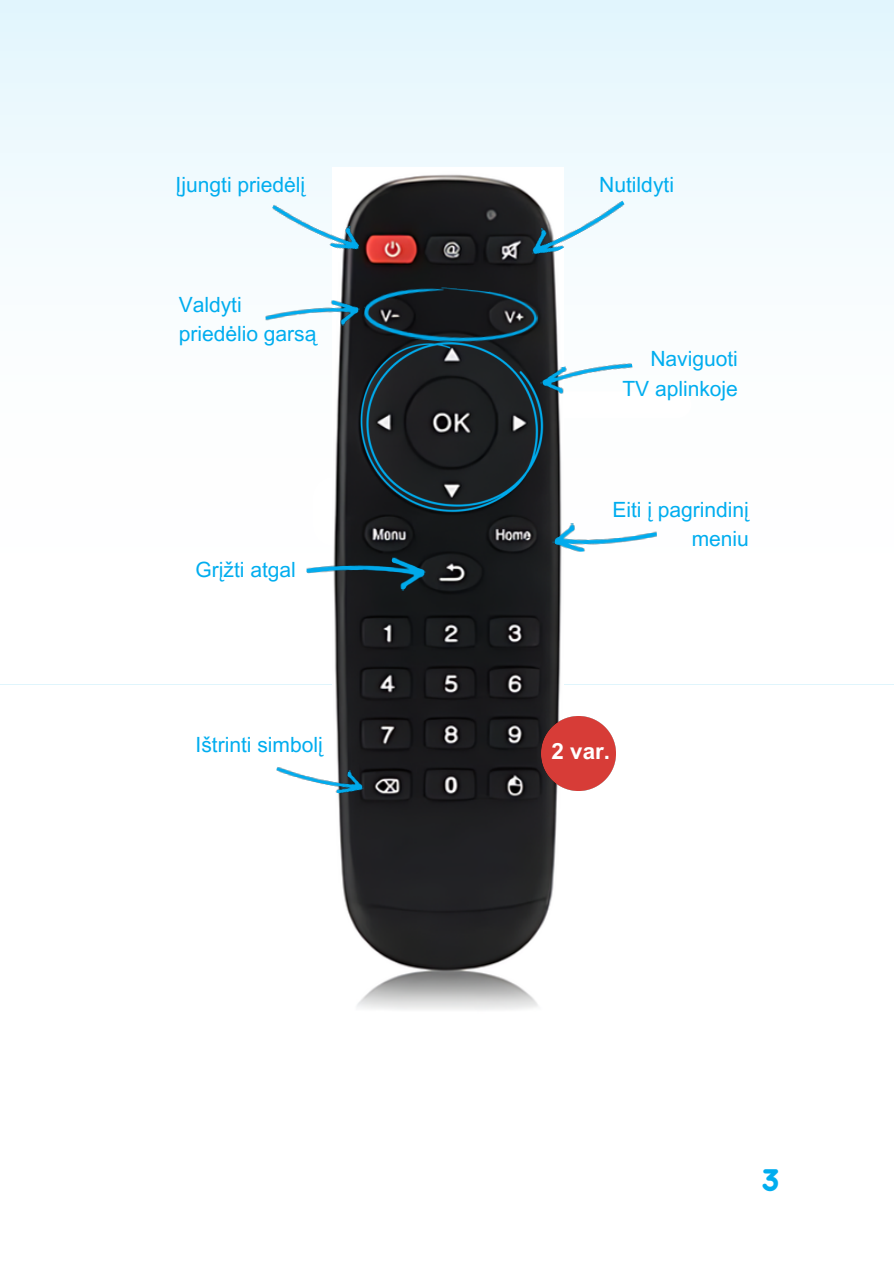
<style>
.page{position:relative;width:894px;height:1264px;background:#fff}
.page>*{position:absolute;margin:0;border:0;box-sizing:border-box;transform-origin:0 0}
.t1{font:34.05px "Aristotelica Pro Tx Bld";color:#00adef}
.t2{font:700 22.35px "Arial MT Pro";color:#fff}
.t3{font:21px/29.2px "Arial MT Pro";color:#00adef}
</style>
<div class="page">
<svg style="left:0;top:0;width:893px;height:235px;fill:#ebf8fd"></svg>
<img style="left:333px;top:168px;width:230px;height:842px">
<img style="left:358px;top:342px;width:189px;height:176px">
<img style="left:538px;top:353px;width:95px;height:44px">
<img style="left:268px;top:193px;width:97px;height:64px">
<img style="left:523px;top:188px;width:106px;height:74px">
<img style="left:265px;top:298px;width:96px;height:34px">
<img style="left:362px;top:280px;width:177px;height:70px">
<img style="left:551px;top:517px;width:106px;height:36px">
<img style="left:306px;top:555px;width:120px;height:36px">
<img style="left:276px;top:755px;width:90px;height:42px">
<img style="left:541px;top:716px;width:74px;height:75px">
<p class="t3" style="left:175px;top:173px;width:131px">Įjungti priedėlį</p>
<p class="t3" style="left:599px;top:173px;width:76px">Nutildyti</p>
<p class="t3" style="left:179px;top:293px;width:139px">Valdyti priedėlio garsą</p>
<p class="t3" style="left:195px;top:557px;width:102px">Grįžti atgal</p>
<p class="t3" style="left:195px;top:733px;width:129px">Ištrinti simbolį</p>
<p class="t3" style="left:650px;top:347px;width:89px">Naviguoti</p>
<p class="t3" style="left:622px;top:376px;width:117px">TV aplinkoje</p>
<p class="t3" style="left:612px;top:497px;width:138px;text-align:right">Eiti į pagrindinį meniu</p>
<p class="t2" style="left:551px;top:743px;width:60px">2 var.</p>
<p class="t1" style="left:761px;top:1168px;width:19px">3</p>
</div>
